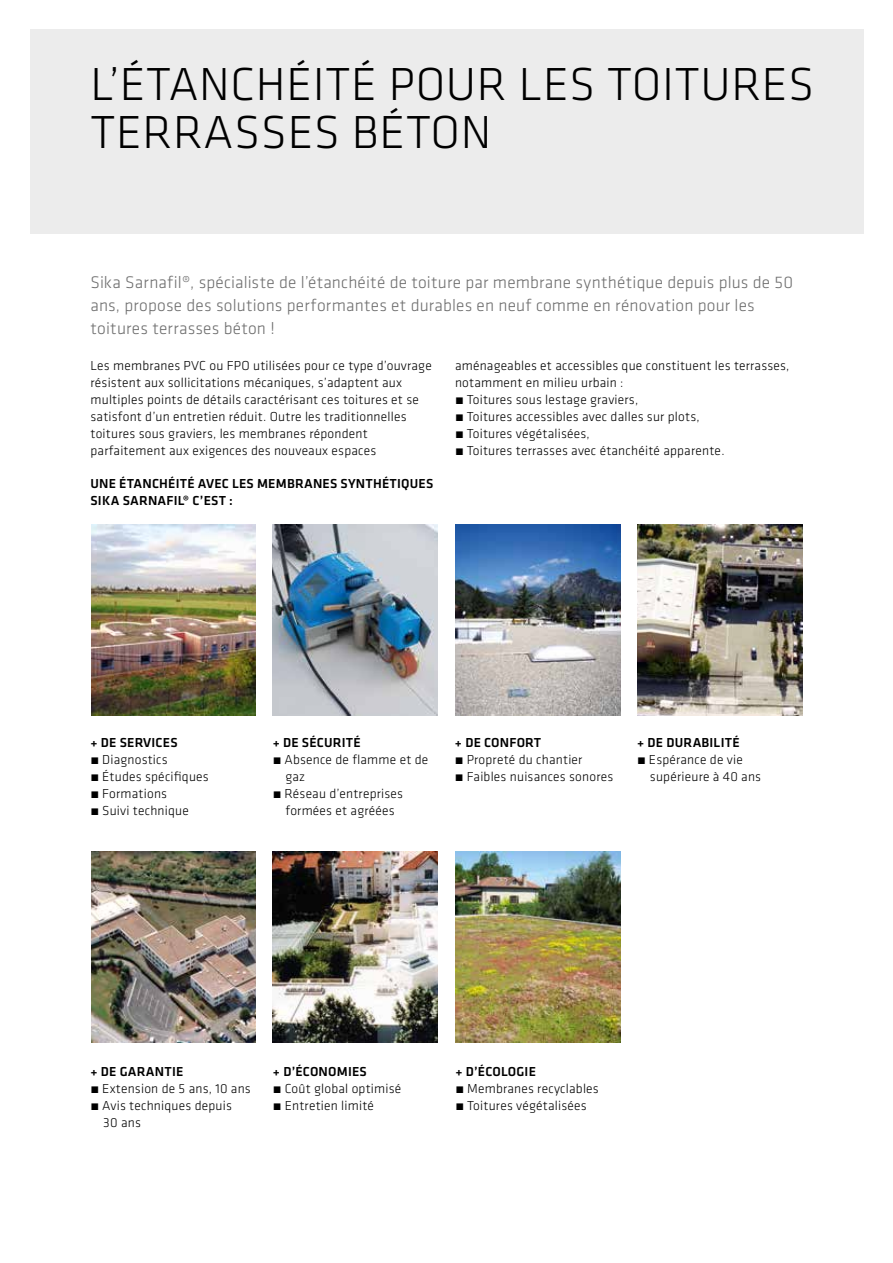
<style>
.page{position:relative;width:893px;height:1263px;background:#fff}
.page>*{position:absolute;margin:0;border:0;box-sizing:border-box;transform-origin:0 0}
.t1{font:300 48px/48px "Klavika";letter-spacing:.015em;color:#000}
.t2{font:300 17.4px/22.6px "Klavika";letter-spacing:.01em;color:#6e6e6e}
.t3{font:300 13.5px/17px "Klavika";letter-spacing:.015em;color:#000}
.t4{font:500 13.5px/17px "Klavika";letter-spacing:.015em;color:#000}
.s1{font-weight:500}
</style>
<div class="page">
<div style="left:30px;top:30px;width:833px;height:204px;background:#ececec"></div>
<img style="left:273px;top:524px;width:164px;height:191px">
<img style="left:273px;top:851px;width:164px;height:192px">
<img style="left:91px;top:524px;width:165px;height:191px">
<img style="left:91px;top:851px;width:165px;height:192px">
<img style="left:455px;top:524px;width:165px;height:191px">
<img style="left:455px;top:851px;width:165px;height:192px">
<img style="left:638px;top:524px;width:165px;height:191px">
<h1 class="t1" style="left:91px;top:61px;width:725px">L’ÉTANCHÉITÉ POUR LES TOITURES<br>TERRASSES BÉTON</h1>
<p class="t2" style="left:91px;top:271px;width:704px">Sika Sarnafil®, spécialiste de l’étanchéité de toiture par membrane synthétique depuis plus de 50 ans, propose des solutions performantes et durables en neuf comme en rénovation pour les toitures terrasses béton !</p>
<p class="t3" style="left:91px;top:358px;width:343px">Les membranes PVC ou FPO utilisées pour ce type d’ouvrage résistent aux sollicitations mécaniques, s’adaptent aux multiples points de détails caractérisant ces toitures et se satisfont d’un entretien réduit. Outre les traditionnelles toitures sous graviers, les membranes répondent parfaitement aux exigences des nouveaux espaces</p>
<p class="t3" style="left:455px;top:358px;width:336px">aménageables et accessibles que constituent les terrasses, notamment en milieu urbain :</p>
<p class="t3" style="left:455px;top:392px;width:185px"><span class="s1">•</span> Toitures sous lestage graviers,</p>
<p class="t3" style="left:455px;top:409px;width:246px"><span class="s1">•</span> Toitures accessibles avec dalles sur plots,</p>
<p class="t3" style="left:455px;top:426px;width:136px"><span class="s1">•</span> Toitures végétalisées,</p>
<p class="t3" style="left:455px;top:442px;width:271px"><span class="s1">•</span> Toitures terrasses avec étanchéité apparente.</p>
<p class="t4" style="left:90px;top:475px;width:344px">UNE ÉTANCHÉITÉ AVEC LES MEMBRANES SYNTHÉTIQUES<br>SIKA SARNAFIL® C’EST :</p>
<p class="t4" style="left:91px;top:734px;width:89px">+ DE SERVICES</p>
<p class="t3" style="left:91px;top:751px;width:79px"><span class="s1">•</span> Diagnostics</p>
<p class="t3" style="left:91px;top:768px;width:120px"><span class="s1">•</span> Études spécifiques</p>
<p class="t3" style="left:91px;top:785px;width:78px"><span class="s1">•</span> Formations</p>
<p class="t3" style="left:91px;top:802px;width:100px"><span class="s1">•</span> Suivi technique</p>
<p class="t4" style="left:273px;top:734px;width:90px">+ DE SÉCURITÉ</p>
<p class="t3" style="left:285px;top:751px;width:144px;text-indent:-13px"><span class="s1">•</span> Absence de flamme et de gaz</p>
<p class="t3" style="left:273px;top:785px;width:132px;text-align:center"><span class="s1">•</span> Réseau d’entreprises formées et agréées</p>
<p class="t4" style="left:455px;top:734px;width:88px">+ DE CONFORT</p>
<p class="t3" style="left:455px;top:751px;width:129px"><span class="s1">•</span> Propreté du chantier</p>
<p class="t3" style="left:455px;top:768px;width:160px"><span class="s1">•</span> Faibles nuisances sonores</p>
<p class="t4" style="left:637px;top:734px;width:104px">+ DE DURABILITÉ</p>
<p class="t3" style="left:650px;top:751px;width:113px;text-indent:-13px"><span class="s1">•</span> Espérance de vie supérieure à 40 ans</p>
<p class="t4" style="left:90px;top:1063px;width:94px">+ DE GARANTIE</p>
<p class="t3" style="left:90px;top:1080px;width:162px"><span class="s1">•</span> Extension de 5 ans, 10 ans</p>
<p class="t3" style="left:103px;top:1097px;width:130px;text-indent:-13px"><span class="s1">•</span> Avis techniques depuis<br>30 ans</p>
<p class="t4" style="left:273px;top:1063px;width:95px">+ D’ÉCONOMIES</p>
<p class="t3" style="left:273px;top:1080px;width:130px"><span class="s1">•</span> Coût global optimisé</p>
<p class="t3" style="left:273px;top:1097px;width:103px"><span class="s1">•</span> Entretien limité</p>
<p class="t4" style="left:455px;top:1063px;width:82px">+ D’ÉCOLOGIE</p>
<p class="t3" style="left:455px;top:1080px;width:145px"><span class="s1">•</span> Membranes recyclables</p>
<p class="t3" style="left:455px;top:1097px;width:133px"><span class="s1">•</span> Toitures végétalisées</p>
</div>
